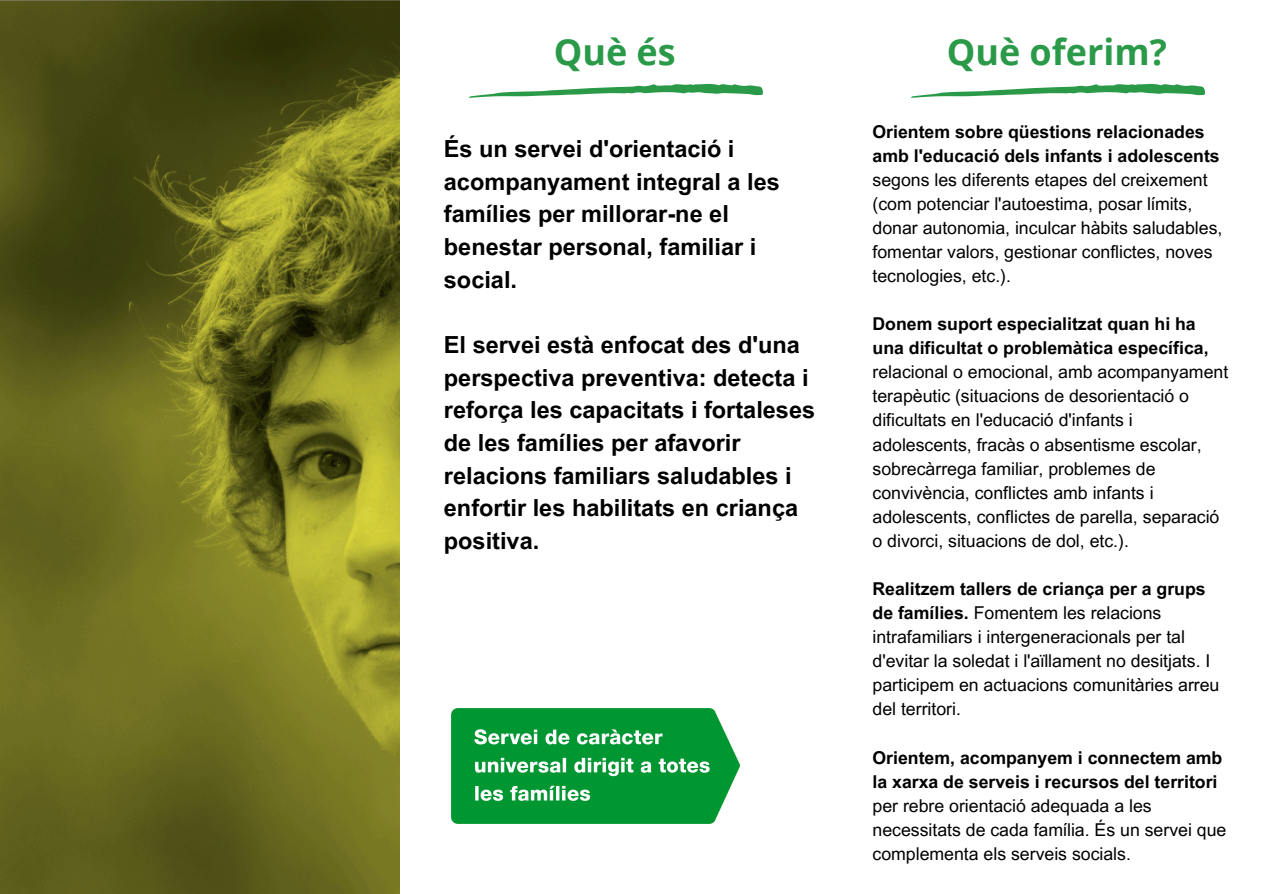
<style>
.page{position:relative;width:1263px;height:894px;background:#fff}
.page>*{position:absolute;margin:0;border:0;box-sizing:border-box;transform-origin:0 0}
.t1{font:700 36px "Open Sans";color:#2a9a49}
.t2{font:700 23.55px/32.7px "Arial MT Pro";color:#000}
.t3{font:17.7px/24px "Arial MT Pro";color:#000}
.s1{font-weight:700}
</style>
<div class="page">
<svg style="left:911px;top:83px;width:294px;height:14px"></svg>
<svg style="left:469px;top:83px;width:294px;height:14px"></svg>
<img style="left:0;top:0;width:399px;height:893px">
<img style="left:452px;top:708px;width:288px;height:114px">
<h1 class="t1" style="left:554px;top:27px;width:123px">Què és</h1>
<p class="t1" style="left:947px;top:27px;width:222px">Què oferim?</p>
<p class="t2" style="left:444px;top:135px;width:337px">És un servei d'orientació i acompanyament integral a les famílies per millorar-ne el benestar personal, familiar i social.</p>
<p class="t2" style="left:444px;top:331px;width:373px">El servei està enfocat des d'una perspectiva preventiva: detecta i reforça les capacitats i fortaleses de les famílies per afavorir relacions familiars saludables i enfortir les habilitats en criança positiva.</p>
<h2 class="t3" style="left:872px;top:121px;width:351px"><span class="s1">Orientem sobre qüestions relacionades amb l'educació dels infants i adolescents </span>segons les diferents etapes del creixement (com potenciar l'autoestima, posar límits, donar autonomia, inculcar hàbits saludables, fomentar valors, gestionar conflictes, noves tecnologies, etc.).</h2>
<p class="t3" style="left:872px;top:314px;width:357px"><span class="s1">Donem suport especialitzat quan hi ha una dificultat o problemàtica específica, </span>relacional o emocional, amb acompanyament terapèutic (situacions de desorientació o dificultats en l'educació d'infants i adolescents, fracàs o absentisme escolar, sobrecàrrega familiar, problemes de convivència, conflictes amb infants i adolescents, conflictes de parella, separació o divorci, situacions de dol, etc.).</p>
<h1 class="t3" style="left:872px;top:579px;width:348px"><span class="s1">Realitzem tallers de criança per a grups de famílies.</span> Fomentem les relacions intrafamiliars i intergeneracionals per tal d'evitar la soledat i l'aïllament no desitjats. I participem en actuacions comunitàries arreu del territori.</h1>
<p class="t3" style="left:872px;top:747px;width:355px"><span class="s1">Orientem, acompanyem i connectem amb la xarxa de serveis i recursos del territori </span>per rebre orientació adequada a les necessitats de cada família. És un servei que complementa els serveis socials.</p>
</div>
